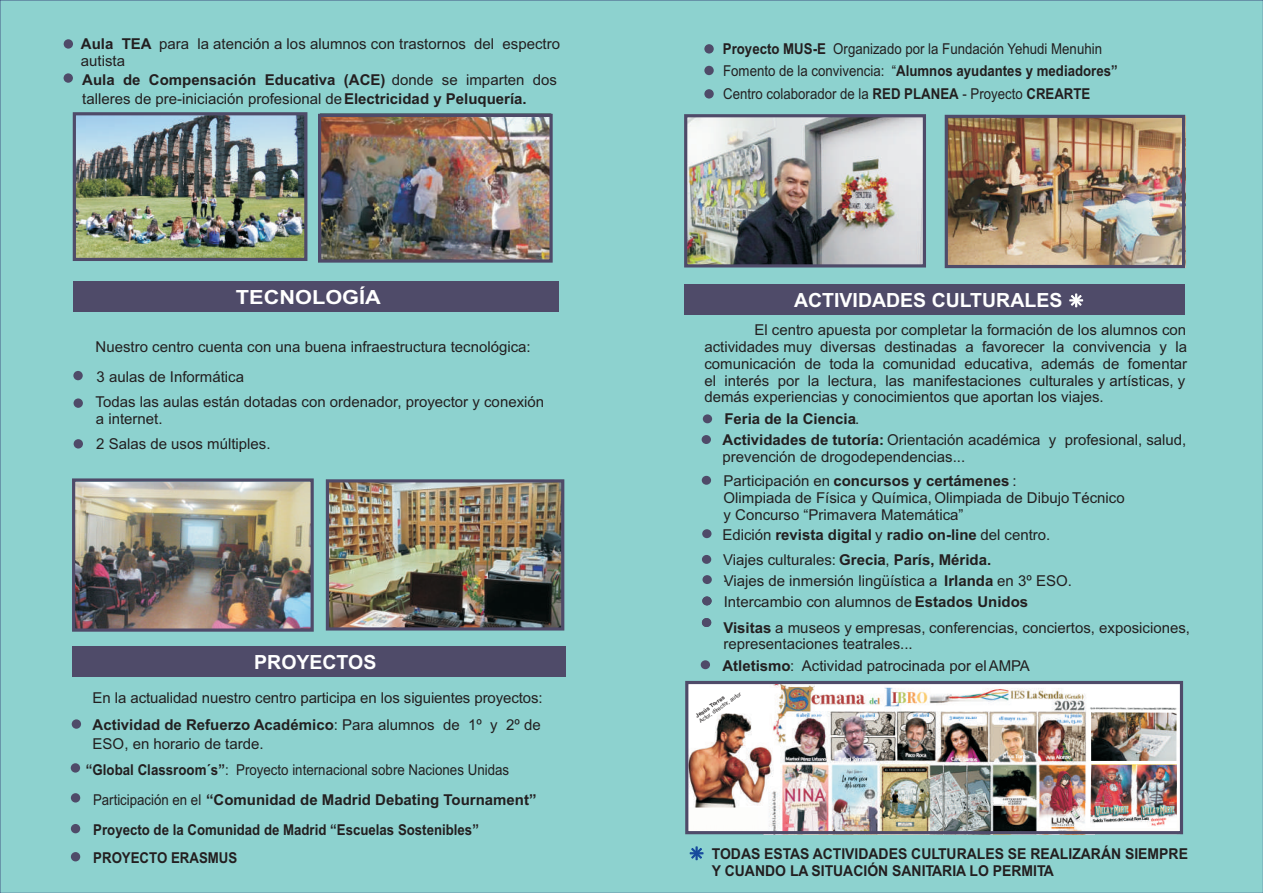
<style>
.page{position:relative;width:1263px;height:893px;background:#8dd2cf}
.page>*{position:absolute;margin:0;border:0;box-sizing:border-box;transform-origin:0 0}
.t1{font:700 19.5px "Arial";color:#fff}
.t2{font:700 19.5px "Arial";color:#fff;scale:1.11 1}
.t3{font:15px/16.8px "Arial";color:#231f20}
.t4{font:700 15px/19.6px "Arial";color:#231f20}
.t5{font:15px/21.8px "Arial";color:#231f20;scale:.88 1}
.t6{font:15px/30.5px "Arial";color:#231f20;scale:.89 1}
.t7{font:700 15px/16.8px "Arial";color:#231f20;scale:.93 1}
.t8{font:700 15px "Arial";color:#231f20;scale:.88 1}
.t9{font:5.55px "Arial";color:#231f20}
.t10{font:700 5.55px "Arial";color:#231f20}
.s1{font-weight:700}
.s2{font-weight:400}
</style>
<div class="page">
<div style="left:73px;top:371px;width:10px;height:9px;background:#4f4b69;border-radius:50%"></div>
<div style="left:74px;top:398px;width:9px;height:10px;background:#4f4b69;border-radius:50%"></div>
<div style="left:74px;top:439px;width:9px;height:10px;background:#4f4b69;border-radius:50%"></div>
<div style="left:64px;top:73px;width:9px;height:10px;background:#4f4b69;border-radius:50%"></div>
<div style="left:64px;top:39px;width:9px;height:10px;background:#4f4b69;border-radius:50%"></div>
<div style="left:71px;top:763px;width:9px;height:10px;background:#4f4b69;border-radius:50%"></div>
<div style="left:71px;top:824px;width:9px;height:9px;background:#4f4b69;border-radius:50%"></div>
<div style="left:71px;top:793px;width:9px;height:9px;background:#4f4b69;border-radius:50%"></div>
<div style="left:72px;top:719px;width:9px;height:10px;background:#4f4b69;border-radius:50%"></div>
<div style="left:73px;top:281px;width:485px;height:30px;background:#4f4b69"></div>
<div style="left:72px;top:646px;width:494px;height:31px;background:#4f4b69"></div>
<img style="left:77px;top:116px;width:226px;height:141px">
<div style="left:684px;top:284px;width:500px;height:31px;background:#4f4b69"></div>
<div style="left:702px;top:435px;width:9px;height:9px;background:#4f4b69;border-radius:50%"></div>
<div style="left:702px;top:476px;width:9px;height:9px;background:#4f4b69;border-radius:50%"></div>
<div style="left:702px;top:555px;width:9px;height:9px;background:#4f4b69;border-radius:50%"></div>
<div style="left:702px;top:575px;width:10px;height:9px;background:#4f4b69;border-radius:50%"></div>
<div style="left:702px;top:618px;width:9px;height:9px;background:#4f4b69;border-radius:50%"></div>
<div style="left:703px;top:414px;width:9px;height:9px;background:#4f4b69;border-radius:50%"></div>
<div style="left:702px;top:596px;width:10px;height:9px;background:#4f4b69;border-radius:50%"></div>
<div style="left:702px;top:529px;width:9px;height:9px;background:#4f4b69;border-radius:50%"></div>
<div style="left:704px;top:44px;width:10px;height:10px;background:#4f4b69;border-radius:50%"></div>
<div style="left:704px;top:66px;width:10px;height:9px;background:#4f4b69;border-radius:50%"></div>
<img style="left:76px;top:482px;width:234px;height:146px">
<div style="left:701px;top:660px;width:9px;height:9px;background:#4f4b69;border-radius:50%"></div>
<div style="left:73px;top:112px;width:234px;height:149px;border:3px solid #4f4b69"></div>
<img style="left:688px;top:118px;width:234px;height:145px">
<div style="left:684px;top:114px;width:242px;height:153px;border:3px solid #4f4b69"></div>
<img style="left:330px;top:483px;width:230px;height:143px">
<div style="left:326px;top:479px;width:238px;height:151px;border:3px solid #4f4b69"></div>
<div style="left:72px;top:478px;width:242px;height:154px;border:3px solid #4f4b69"></div>
<div style="left:704px;top:89px;width:10px;height:10px;background:#4f4b69;border-radius:50%"></div>
<div style="left:71px;top:852px;width:9px;height:9px;background:#4f4b69;border-radius:50%"></div>
<img style="left:322px;top:118px;width:227px;height:141px">
<div style="left:318px;top:114px;width:235px;height:149px;border:3px solid #4f4b69"></div>
<img style="left:769px;top:685px;width:320px;height:145px">
<div style="left:1088px;top:685px;width:91px;height:29px;background:#fff"></div>
<img style="left:1089px;top:747px;width:90px;height:83px">
<div style="left:689px;top:685px;width:80px;height:145px;background:#fff"></div>
<img style="left:1089px;top:709px;width:90px;height:38px">
<img style="left:1085px;top:803px;width:92px;height:27px">
<img style="left:689px;top:713px;width:85px;height:94px">
<img style="left:1090px;top:764px;width:87px;height:63px">
<img style="left:1089px;top:707px;width:87px;height:5px">
<img style="left:1091px;top:712px;width:85px;height:49px">
<div style="left:685px;top:681px;width:498px;height:153px;border:3px solid #4f4b69"></div>
<svg style="left:1069px;top:293px;width:14px;height:14px"></svg>
<div style="left:695px;top:846px;width:3px;height:14px;background:#4f4b69;border:1px solid #144aa0"></div>
<svg style="left:690px;top:847px;width:13px;height:13px"></svg>
<img style="left:949px;top:119px;width:232px;height:145px">
<div style="left:945px;top:115px;width:240px;height:153px;border:3px solid #4f4b69"></div>
<p class="t3" style="left:81px;top:37px;width:481px"><span class="s1">Aula TEA</span> para la atención a los alumnos con trastornos del espectro autista</p>
<p class="t4" style="left:82px;top:71px;width:476px">Aula de Compensación Educativa (ACE) <span class="s2">donde se imparten dos talleres de pre-iniciación profesional de</span> Electricidad y Peluquería.</p>
<h1 class="t2" style="left:236px;top:290px;width:132px">TECNOLOGÍA</h1>
<p class="t3" style="left:95px;top:332px;width:437px;line-height:30.3px">Nuestro centro cuenta con una buena infraestructura tecnológica:<br>3 aulas de Informática</p>
<p class="t3" style="left:96px;top:395px;width:450px">Todas las aulas están dotadas con ordenador, proyector y conexión a internet.</p>
<p class="t3" style="left:96px;top:437px;width:176px">2 Salas de usos múltiples.</p>
<h1 class="t1" style="left:254px;top:654px;width:124px">PROYECTOS</h1>
<p class="t3" style="left:93px;top:691px;width:452px">En la actualidad nuestro centro participa en los siguientes proyectos:</p>
<p class="t3" style="left:93px;top:717px;width:450px;line-height:18.3px"><span class="s1">Actividad de Refuerzo Académico</span>: Para alumnos de 1º y 2º de<br>ESO, en horario de tarde.</p>
<p class="t6" style="left:93px;top:755px;width:500px;text-indent:-7px"><span class="s1">“Global Classroom´s”</span>: Proyecto internacional sobre Naciones Unidas<br>Participación en el <span class="s1">“Comunidad de Madrid Debating Tournament”</span></p>
<p class="t8" style="left:93px;top:824px;width:440px">Proyecto de la Comunidad de Madrid “Escuelas Sostenibles”</p>
<p class="t8" style="left:93px;top:852px;width:165px">PROYECTO ERASMUS</p>
<p class="t5" style="left:723px;top:39px;width:450px"><span class="s1">Proyecto MUS-E</span> Organizado por la Fundación Yehudi Menuhin<br>Fomento de la convivencia: “<span class="s1">Alumnos ayudantes y mediadores”</span></p>
<p class="t5" style="left:723px;top:84px;width:419px">Centro colaborador de la <span class="s1">RED PLANEA</span> - Proyecto <span class="s1">CREARTE</span></p>
<h1 class="t1" style="left:794px;top:293px;width:270px">ACTIVIDADES CULTURALES</h1>
<p class="t3" style="left:704px;top:323px;width:484px;text-align:justify;text-indent:50px">El centro apuesta por completar la formación de los alumnos con actividades muy diversas destinadas a favorecer la convivencia y la comunicación de toda la comunidad educativa, además de fomentar el interés por la lectura, las manifestaciones culturales y artísticas, y demás experiencias y conocimientos que aportan los viajes.</p>
<p class="t4" style="left:724px;top:411px;width:136px">Feria de la Ciencia<span class="s2">.</span></p>
<p class="t3" style="left:723px;top:433px;width:465px"><span class="s1">Actividades de tutoría:</span> Orientación académica y profesional, salud, prevención de drogodependencias...</p>
<p class="t3" style="left:723px;top:474px;width:403px">Participación en <span class="s1">concursos y certámenes</span> :<br>Olimpiada de Física y Química, Olimpiada de Dibujo Técnico y Concurso “Primavera Matemática”</p>
<p class="t4" style="left:722px;top:526px;width:329px"><span class="s2">Edición</span> revista digital <span class="s2">y</span> radio on-line <span class="s2">del centro.</span></p>
<p class="t3" style="left:723px;top:551px;width:350px;line-height:20.1px">Viajes culturales: <span class="s1">Grecia</span>, <span class="s1">París, Mérida.<br></span>.Viajes de inmersión lingüística a <span class="s1">Irlanda</span> en 3º ESO.</p>
<p class="t3" style="left:724px;top:595px;width:306px">Intercambio con alumnos de <span class="s1">Estados Unidos</span></p>
<p class="t3" style="left:723px;top:620px;width:468px"><span class="s1">Visitas</span> a museos y empresas, conferencias, conciertos, exposiciones, representaciones teatrales...</p>
<p class="t3" style="left:722px;top:658px;width:309px"><span class="s1">Atletismo</span>: Actividad patrocinada por el AMPA</p>
<p class="t9" style="left:698px;top:720px;width:51px;rotate:-35deg">Actor, director, autor</p>
<p class="t10" style="left:695px;top:715px;width:36px;rotate:-35deg">Jesús Torres</p>
<p class="t7" style="left:712px;top:846px;width:513px">TODAS ESTAS ACTIVIDADES CULTURALES SE REALIZARÁN SIEMPRE<br>Y CUANDO LA SITUACIÓN SANITARIA LO PERMITA</p>
</div>
